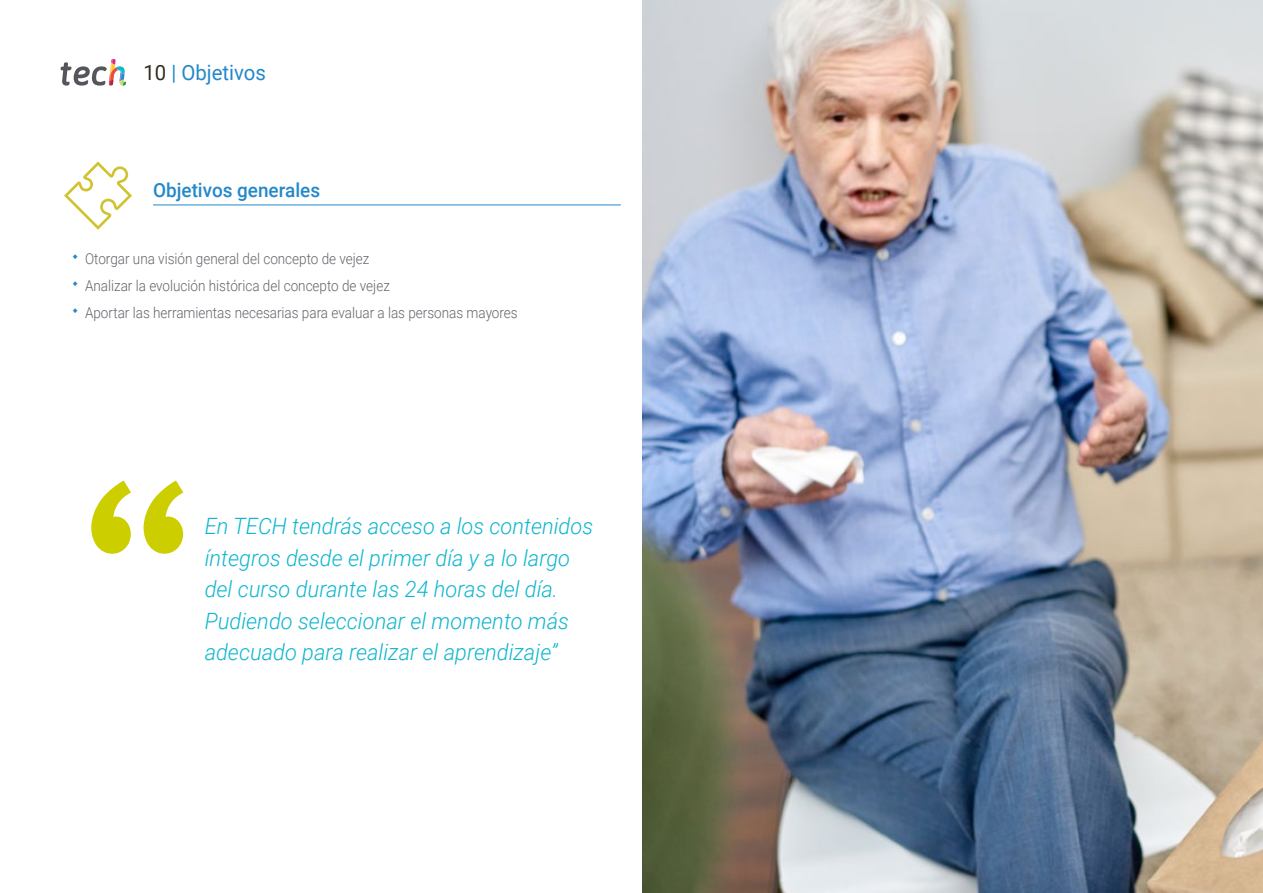
<style>
.page{position:relative;width:1263px;height:893px;background:#fff}
.page>*{position:absolute;margin:0;border:0;box-sizing:border-box;transform-origin:0 0}
.t1{font:italic 300 22.5px/31.5px "Roboto";color:#0fb6cf}
.t2{font:21px "Roboto";color:#2488c9}
.t3{font:500 19.5px "Roboto";color:#2488c9}
.t4{font:300 15px/26.7px "Roboto";color:#61646a;scale:.9 1}
.s1{color:#312e20}
</style>
<div class="page">
<hr style="left:153px;top:205px;width:468px;height:1px;background:#2488c9">
<svg style="left:64px;top:161px;width:68px;height:69px"></svg>
<svg style="left:61px;top:59px;width:65px;height:27px"></svg>
<img style="left:642px;top:0;width:621px;height:893px">
<svg style="left:91px;top:480px;width:92px;height:74px"></svg>
<p class="t2" style="left:144px;top:57px;width:124px"><span class="s1">10</span> | Objetivos</p>
<p class="t3" style="left:153px;top:176px;width:169px">Objetivos generales</p>
<p class="t4" style="left:85px;top:245px;width:482px">Otorgar una visión general del concepto de vejez<br>Analizar la evolución histórica del concepto de vejez<br>Aportar las herramientas necesarias para evaluar a las personas mayores</p>
<p class="t1" style="left:205px;top:510px;width:390px">En TECH tendrás acceso a los contenidos íntegros desde el primer día y a lo largo del curso durante las 24 horas del día.<br>Pudiendo seleccionar el momento más adecuado para realizar el aprendizaje”</p>
</div>
